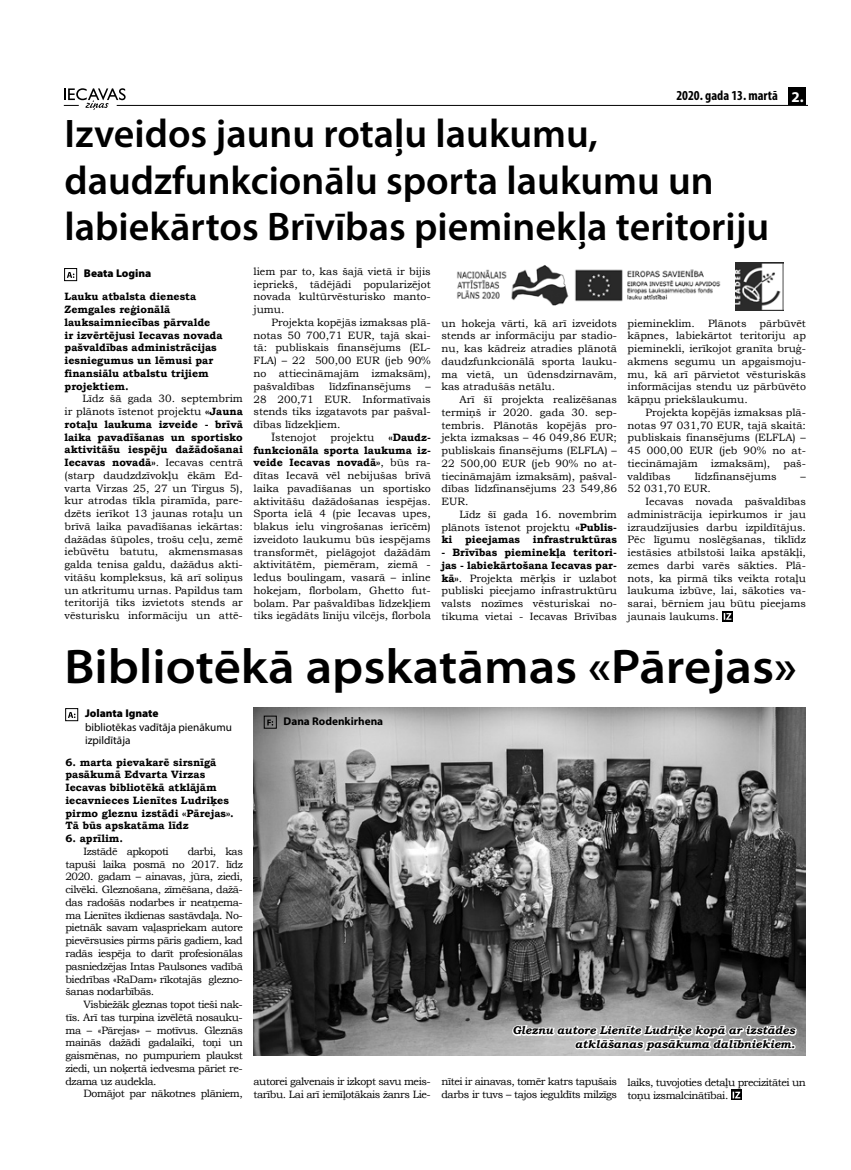
<style>
.page{position:relative;width:851px;height:1170px;background:#fff}
.page>*{position:absolute;margin:0;border:0;box-sizing:border-box;transform-origin:0 0}
.t1{font:600 semi-expanded 48.75px "Myriad Pro";color:#000}
.t2{font:600 40px/46.2px "Myriad Pro";color:#000}
.t3{font:700 condensed 13.75px "Myriad Pro";color:#000}
.t4{font:italic 700 11.25px/13.5px "Bookman Old Style";color:#000;text-align:right}
.t5{font:11.25px/13.5px "Myriad Pro";color:#000}
.t6{font:900 11.25px "Myriad Pro";color:#000}
.t7{font:700 11.25px "Myriad Pro";color:#000}
.t8{font:10.62px/12.8px "Bookman Old Style";color:#000;text-align:justify}
.t9{font:700 10.62px/12.8px "Bookman Old Style";color:#000}
.t10{font:10.62px/12.8px "Bookman Old Style";letter-spacing:-.04em;color:#000}
.s1{font-stretch:normal;font-size:15px;color:#fff}
.s2{font-weight:700}
</style>
<div class="page">
<hr style="left:117px;top:105px;width:689px;height:1px;background:#000">
<svg style="left:64px;top:88px;width:62px;height:22px"></svg>
<div style="left:788px;top:87px;width:18px;height:18px;background:#000"></div>
<img style="left:457px;top:265px;width:264px;height:41px">
<img style="left:735px;top:263px;width:48px;height:48px">
<svg style="left:68px;top:712px;width:7px;height:6px"></svg>
<div style="left:65px;top:708px;width:13px;height:12px;border:1px solid #000"></div>
<svg style="left:67px;top:272px;width:7px;height:6px"></svg>
<div style="left:64px;top:268px;width:13px;height:13px;border:1px solid #000"></div>
<svg style="left:722px;top:611px;width:10px;height:10px"></svg>
<svg style="left:723px;top:613px;width:8px;height:6px"></svg>
<img style="left:253px;top:707px;width:552px;height:348px">
<div style="left:731px;top:1089px;width:10px;height:10px;background:#000"></div>
<svg style="left:732px;top:1091px;width:8px;height:7px"></svg>
<svg style="left:267px;top:719px;width:6px;height:6px"></svg>
<div style="left:264px;top:716px;width:12px;height:12px;border:1px solid #000"></div>
<svg style="left:510px;top:1005px;width:288px;height:51px"></svg>
<p class="t3" style="left:676px;top:87px;width:129px">2020. gada 13. martā <span class="s1">2.</span></p>
<h2 class="t2" style="left:65px;top:110px;width:706px">Izveidos jaunu rotaļu laukumu, daudzfunkcionālu sporta laukumu un labiekārtos Brīvības pieminekļa teritoriju</h2>
<p class="t6" style="left:84px;top:267px;width:69px">Beata Logina</p>
<p class="t9" style="left:64px;top:290px;width:159px">Lauku atbalsta dienesta<br>Zemgales reģionālā lauksaimniecības pārvalde<br>ir izvērtējusi Iecavas novada pašvaldības administrācijas iesniegumus un lēmusi par finansiālu atbalstu trijiem projektiem.</p>
<p class="t8" style="left:64px;top:392px;width:180px;text-indent:18px">Līdz šā gada 30. septembrim ir plānots īstenot projektu <span class="s2">«Jauna rotaļu laukuma izveide - brīvā laika pavadīšanas un sportisko aktivitāšu iespēju dažādošanai Iecavas novadā»</span>. Iecavas centrā (starp daudzdzīvokļu ēkām Ed&shy;varta Virzas 25, 27 un Tirgus 5), kur atrodas tīkla piramīda, pare&shy;dzēts ierīkot 13 jaunas rotaļu un brīvā laika pavadīšanas iekārtas: dažādas šūpoles, trošu ceļu, zemē iebūvētu batutu, akmensmasas galda tenisa galdu, dažādus akti&shy;vitāšu kompleksus, kā arī soliņus un atkritumu urnas. Papildus tam teritorijā tiks izvietots stends ar vēsturisku informāciju un attē-</p>
<p class="t8" style="left:253px;top:265px;width:179px">liem par to, kas šajā vietā ir bijis iepriekš, tādējādi popularizējot novada kultūrvēsturisko manto&shy;jumu.</p>
<p class="t8" style="left:253px;top:316px;width:179px;text-indent:18px">Projekta kopējās izmaksas plā&shy;notas 50 700,71 EUR, tajā skai&shy;tā: publiskais finansējums (EL-FLA) – 22 500,00 EUR (jeb 90% no attiecināmajām izmaksām), pašvaldības</p>
<p class="t8" style="left:329px;top:380px;width:83px">līdzfinansējums</p>
<p class="t8" style="left:425px;top:380px;width:7px">–</p>
<p class="t8" style="left:253px;top:392px;width:179px">28 200,71 EUR. Informatīvais</p>
<p class="t8" style="left:253px;top:405px;width:179px">stends tiks izgatavots par pašval-</p>
<p class="t8" style="left:253px;top:418px;width:88px">dības līdzekļiem.</p>
<p class="t8" style="left:271px;top:431px;width:46px">Īstenojot</p>
<p class="t8" style="left:330px;top:431px;width:45px">projektu</p>
<p class="t8" style="left:253px;top:431px;width:179px;text-indent:135px"><span class="s2">«Daudz&shy;funkcionāla sporta laukuma iz&shy;veide Iecavas novadā»</span>, būs ra&shy;dītas Iecavā vēl nebijušas brīvā laika pavadīšanas un sportisko aktivitāšu dažādošanas iespējas.<br>Sporta ielā 4 (pie Iecavas upes, blakus ielu vingrošanas ierīcēm) izveidoto laukumu būs iespējams transformēt, pielāgojot dažādām aktivitātēm, piemēram, ziemā - ledus boulingam, vasarā – inline hokejam, florbolam, Ghetto fut&shy;bolam. Par pašvaldības līdzekļiem tiks iegādāts līniju vilcējs, florbola</p>
<p class="t8" style="left:441px;top:316px;width:177px">un hokeja vārti, kā arī izveidots stends ar informāciju par stadio&shy;nu, kas kādreiz atradies plānotā daudzfunkcionālā sporta lauku&shy;ma vietā, un ūdensdzirnavām, kas atradušās netālu.</p>
<p class="t8" style="left:441px;top:393px;width:177px;text-indent:18px">Arī šī projekta realizēšanas termiņš ir 2020. gada 30. sep&shy;tembris. Plānotās kopējās pro&shy;jekta izmaksas – 46 049,86 EUR; publiskais finansējums (ELFLA) – 22 500,00 EUR (jeb 90% no at&shy;tiecināmajām izmaksām), pašval&shy;dības līdzfinansējums 23 549,86<br>EUR.</p>
<p class="t8" style="left:441px;top:508px;width:177px;text-indent:18px">Līdz šī gada 16. novembrim plānots īstenot projektu <span class="s2">«Publis&shy;ki pieejamas infrastruktūras</span></p>
<p class="t8" style="left:441px;top:546px;width:177px"><span class="s2">- Brīvības pieminekļa teritori&shy;jas - labiekārtošana Iecavas par&shy;kā»</span>. Projekta mērķis ir uzlabot publiski pieejamo infrastruktūru valsts nozīmes vēsturiskai no&shy;tikuma vietai - Iecavas Brīvības</p>
<p class="t8" style="left:627px;top:316px;width:180px">piemineklim. Plānots pārbūvēt kāpnes, labiekārtot teritoriju ap pieminekli, ierīkojot granīta bruģ&shy;akmens segumu un apgaismoju&shy;mu, kā arī pārvietot vēsturiskās informācijas stendu uz pārbūvēto kāpņu priekšlaukumu.</p>
<p class="t8" style="left:627px;top:406px;width:180px;text-indent:18px">Projekta kopējās izmaksas plā&shy;notas 97 031,70 EUR, tajā skaitā: publiskais finansējums (ELFLA) – 45 000,00 EUR (jeb 90% no at&shy;tiecināmajām izmaksām), paš&shy;valdības</p>
<p class="t8" style="left:694px;top:469px;width:83px">līdzfinansējums</p>
<p class="t8" style="left:800px;top:469px;width:7px">–</p>
<p class="t8" style="left:627px;top:482px;width:85px">52 031,70 EUR.</p>
<p class="t8" style="left:645px;top:495px;width:162px">Iecavas novada pašvaldības</p>
<p class="t8" style="left:627px;top:508px;width:180px">administrācija iepirkumos ir jau</p>
<p class="t8" style="left:627px;top:520px;width:180px">izraudzījusies darbu izpildītājus.</p>
<p class="t8" style="left:627px;top:533px;width:180px">Pēc līgumu noslēgšanas, tiklīdz</p>
<p class="t8" style="left:627px;top:546px;width:180px">iestāsies atbilstoši laika apstākļi,</p>
<p class="t8" style="left:627px;top:559px;width:180px">zemes darbi varēs sākties. Plā-</p>
<p class="t8" style="left:627px;top:571px;width:180px">nots, ka pirmā tiks veikta rotaļu</p>
<p class="t8" style="left:627px;top:584px;width:180px">laukuma izbūve, lai, sākoties va-</p>
<p class="t8" style="left:627px;top:597px;width:180px">sarai, bērniem jau būtu pieejams</p>
<p class="t8" style="left:627px;top:610px;width:93px">jaunais laukums.</p>
<h1 class="t1" style="left:64px;top:639px;width:734px">Bibliotēkā apskatāmas «Pārejas»</h1>
<p class="t6" style="left:85px;top:707px;width:75px">Jolanta Ignate</p>
<p class="t5" style="left:85px;top:720px;width:148px">bibliotēkas vadītāja pienākumu izpildītāja</p>
<p class="t7" style="left:283px;top:714px;width:101px">Dana Rodenkirhena</p>
<p class="t9" style="left:65px;top:755px;width:170px">6. marta pievakarē sirsnīgā pasākumā Edvarta Virzas<br>Iecavas bibliotēkā atklājām iecavnieces Lienītes Ludriķes pirmo gleznu izstādi «Pārejas».<br>Tā būs apskatāma līdz</p>
<p class="t9" style="left:65px;top:832px;width:59px">6. aprīlim.</p>
<p class="t10" style="left:83px;top:844px;width:87px">Izstādē apkopoti</p>
<p class="t8" style="left:65px;top:844px;width:179px;text-indent:122px">darbi, kas tapuši laika posmā no 2017. līdz 2020. gadam – ainavas, jūra, ziedi, cilvēki. Gleznošana, zīmēšana, dažā&shy;das radošās nodarbes ir neatņema&shy;ma Lienītes ikdienas sastāvdaļa. No&shy;pietnāk savam vaļaspriekam autore pievērsusies pirms pāris gadiem, kad radās iespēja to darīt profesionālas pasniedzējas Intas Paulsones vadībā biedrības «RaDam» rīkotajās glezno&shy;šanas nodarbībās.</p>
<p class="t8" style="left:65px;top:997px;width:179px;text-indent:18px">Visbiežāk gleznas topot tieši nak&shy;tīs. Arī tas turpina izvēlētā nosauku&shy;ma – «Pārejas» – motīvus. Gleznās mainās dažādi gadalaiki, toņi un gaismēnas, no pumpuriem plaukst ziedi, un noķertā iedvesma pāriet re&shy;dzama uz audekla.</p>
<p class="t10" style="left:83px;top:1087px;width:161px">Domājot par nākotnes plāniem,</p>
<p class="t10" style="left:253px;top:1075px;width:179px">autorei galvenais ir izkopt savu meis&shy;tarību. Lai arī iemīļotākais žanrs Lie-</p>
<p class="t10" style="left:441px;top:1075px;width:177px">nītei ir ainavas, tomēr katrs tapušais darbs ir tuvs – tajos ieguldīts milzīgs</p>
<p class="t10" style="left:627px;top:1075px;width:180px">laiks, tuvojoties detaļu precizitātei un toņu izsmalcinātībai.</p>
<p class="t4" style="left:512px;top:1023px;width:284px">Gleznu autore Lienīte Ludriķe kopā ar izstādes atklāšanas pasākuma dalībniekiem.</p>
</div>
